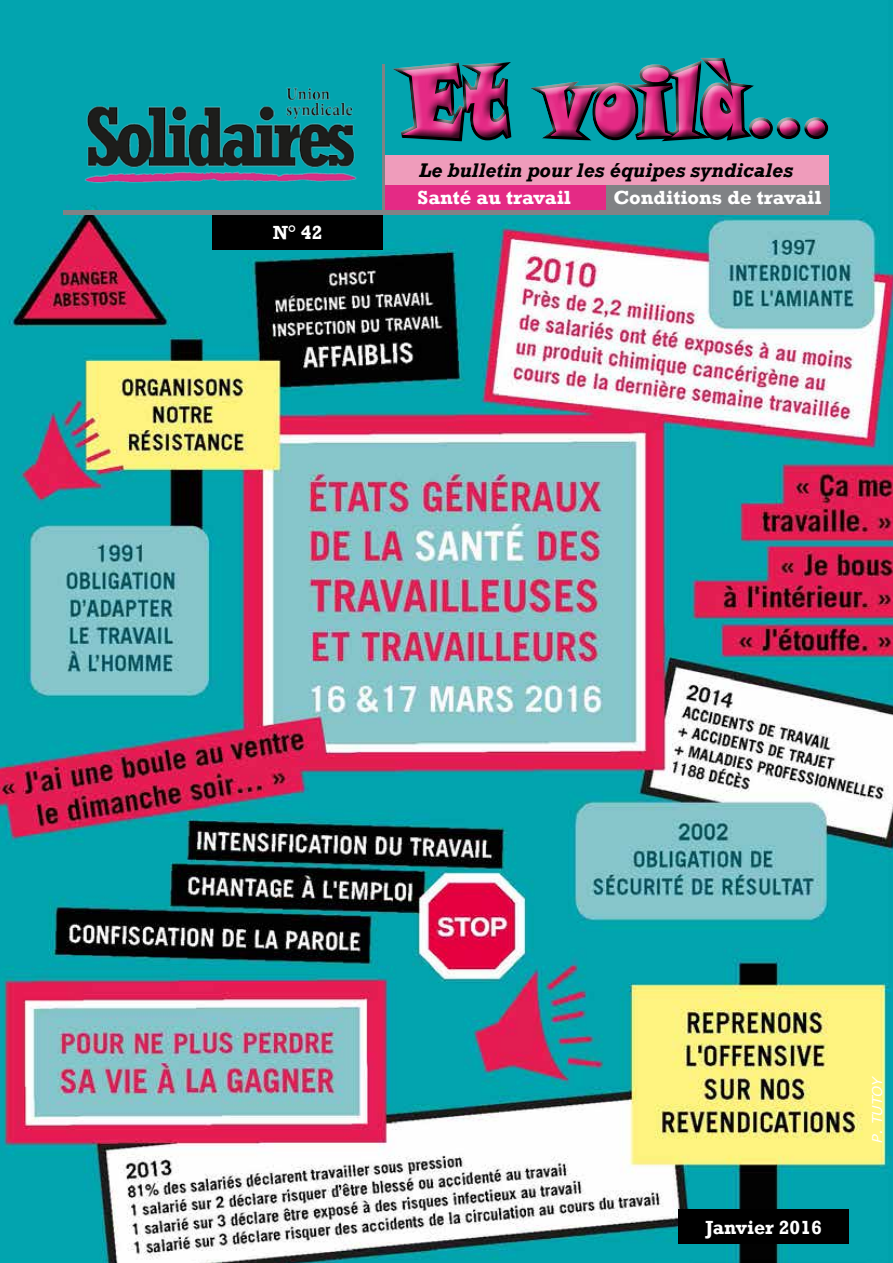
<style>
.page{position:relative;width:893px;height:1263px;background:#fff}
.page>*{position:absolute;margin:0;border:0;box-sizing:border-box;transform-origin:0 0}
.t1{font:96.75px "Snap ITC";letter-spacing:.025em;color:#e42a85;scale:.73 1}
.t2{font:italic 700 20.25px "Rockwell";color:#000}
.t3{font:700 19.5px "Rockwell";color:#fff;scale:1.04 1}
.t4{font:700 19.5px "Rockwell";color:#fff}
.t5{font:italic 13.5px "Verdana";color:#fff;scale:1.04 1}
</style>
<div class="page">
<img style="left:0;top:0;width:893px;height:1263px">
<div style="left:213px;top:215px;width:170px;height:34px;background:#000"></div>
<div style="left:679px;top:1210px;width:170px;height:34px;background:#000"></div>
<div style="left:383px;top:155px;width:446px;height:30px;background:#ef9cbb"></div>
<svg style="left:378px;top:53px;width:455px;height:109px"></svg>
<div style="left:382px;top:47px;width:454px;height:99px;background:#02a4af"></div>
<div style="left:384px;top:51px;width:455px;height:101px;background:#000;opacity:.75"></div>
<div style="left:383px;top:185px;width:223px;height:25px;background:#e42a85"></div>
<div style="left:606px;top:185px;width:223px;height:25px;background:#808285"></div>
<div style="left:64px;top:210px;width:765px;height:5px;background:#808285"></div>
<hr style="left:383px;top:64px;width:2px;height:149px;background:#808285">
<img style="left:64px;top:64px;width:313px;height:144px">
<p class="t4" style="left:273px;top:220px;width:51px">N° 42</p>
<h1 class="t1" style="left:406px;top:38px;width:581px">Et voilà...</h1>
<p class="t2" style="left:419px;top:158px;width:376px">Le bulletin pour les équipes syndicales</p>
<p class="t3" style="left:418px;top:186px;width:149px">Santé au travail</p>
<p class="t3" style="left:613px;top:186px;width:202px">Conditions de travail</p>
<p class="t4" style="left:705px;top:1215px;width:118px">Janvier 2016</p>
<p class="t5" style="left:868px;top:1143px;width:66px;rotate:-90deg">P. TUTOY</p>
</div>
